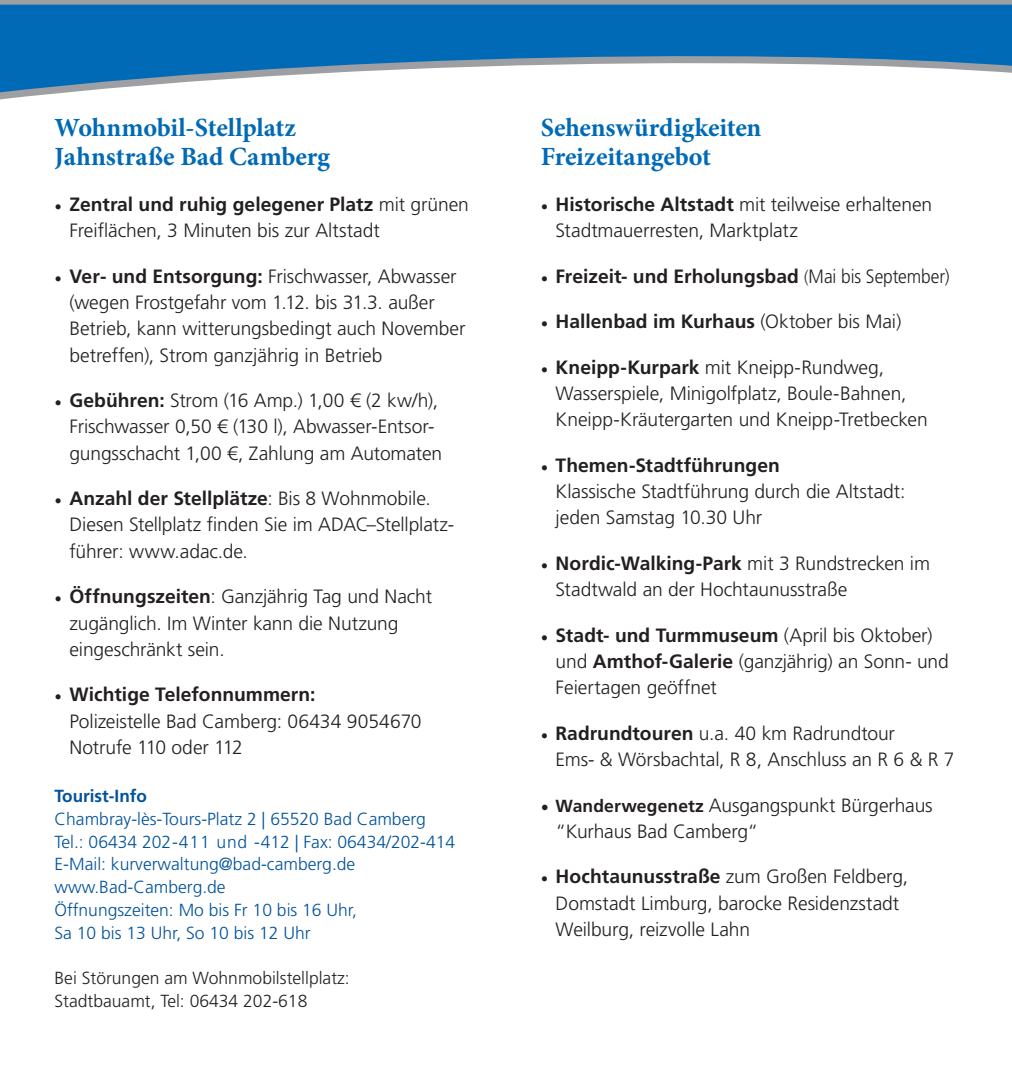
<style>
.page{position:relative;width:1012px;height:1072px;background:#fff}
.page>*{position:absolute;margin:0;border:0;box-sizing:border-box;transform-origin:0 0}
.t1{font:700 26.25px/29.8px "Minion Pro";letter-spacing:-.005em;color:#016ab6}
.t2{font:300 19.25px/26.2px "Frutiger LT";letter-spacing:-.005em;color:#231f20}
.t3{font:700 19.25px "Frutiger LT";color:#231f20}
.t4{font:300 17.5px/22.8px "Frutiger LT";color:#01529a}
.t5{font:300 17.5px/22.8px "Frutiger LT";color:#231f20}
.t6{font:700 17.5px "Frutiger LT";color:#01529a}
.s1{font-family:"Minion Pro";font-weight:400}
.s2{font-weight:700}
.s3{font-weight:300;font-size:17.5px}
.s4{font-weight:300}
.s5{font-family:"Minion Pro";font-weight:400;font-size:21px}
.s6{font-weight:700;font-size:17.5px}
</style>
<div class="page">
<svg style="left:0;top:0;width:1012px;height:100px"></svg>
<h1 class="t1" style="left:55px;top:112px;width:277px">Wohnmobil-Stellplatz<br>Jahnstraße Bad Camberg</h1>
<p class="t2" style="left:69px;top:191px;width:401px;text-indent:-15px"><span class="s1">•</span> <span class="s2">Zentral und ruhig gelegener Platz</span> mit grünen<br>Freiflächen, 3 Minuten bis zur Altstadt</p>
<p class="t2" style="left:69px;top:263px;width:398px;text-indent:-15px"><span class="s1">•</span> <span class="s2">Ver- und Entsorgung:</span> Frischwasser, Abwasser (wegen Frostgefahr vom 1.12. bis 31.3. außer Betrieb, kann witterungsbedingt auch November betreffen), Strom ganzjährig in Betrieb</p>
<p class="t2" style="left:69px;top:387px;width:374px;text-indent:-15px"><span class="s1">•</span> <span class="s2">Gebühren:</span> Strom (16 Amp.) 1,00 € (2 kw/h),<br>Frischwasser 0,50 € (130 l), Abwasser-Entsor&shy;gungsschacht 1,00 €, Zahlung am Automaten</p>
<p class="t2" style="left:69px;top:485px;width:386px;text-indent:-15px"><span class="s1">•</span> <span class="s2">Anzahl der Stellplätze</span>: Bis 8 Wohnmobile.<br>Diesen Stellplatz finden Sie im ADAC–Stellplatz&shy;führer: www.adac.de.</p>
<p class="t2" style="left:69px;top:583px;width:364px;text-indent:-15px"><span class="s1">•</span> <span class="s2">Öffnungszeiten</span>: Ganzjährig Tag und Nacht zugänglich. Im Winter kann die Nutzung eingeschränkt sein.</p>
<p class="t2" style="left:69px;top:681px;width:354px;text-indent:-15px"><span class="s1">•</span> <span class="s2">Wichtige Telefonnummern:<br></span>Polizeistelle Bad Camberg: 06434 9054670<br>Notrufe 110 oder 112</p>
<p class="t6" style="left:55px;top:785px;width:94px">Tourist-Info</p>
<p class="t4" style="left:55px;top:807px;width:402px">Chambray-lès-Tours-Platz 2 | 65520 Bad Camberg Tel.: 06434 202-411 und -412 | Fax: 06434/202-414<br>E-Mail: kurverwaltung@bad-camberg.de www.Bad-Camberg.de<br>Öffnungszeiten: Mo bis Fr 10 bis 16 Uhr,<br>Sa 10 bis 13 Uhr, So 10 bis 12 Uhr</p>
<p class="t5" style="left:55px;top:966px;width:297px">Bei Störungen am Wohnmobilstellplatz:<br>Stadtbauamt, Tel: 06434 202-618</p>
<h1 class="t1" style="left:541px;top:112px;width:222px">Sehenswürdigkeiten<br>Freizeitangebot</h1>
<p class="t2" style="left:556px;top:191px;width:378px;text-indent:-15px"><span class="s1">•</span> <span class="s2">Historische Altstadt</span> mit teilweise erhaltenen<br>Stadtmauerresten, Marktplatz</p>
<p class="t3" style="left:541px;top:265px;width:410px"><span class="s1">•</span> Freizeit- und Erholungsbad <span class="s3">(</span><span class="s4">Mai bis September)</span></p>
<p class="t3" style="left:541px;top:310px;width:362px"><span class="s1">•</span> Hallenbad im Kurhaus <span class="s4">(Oktober bis Mai)</span></p>
<p class="t2" style="left:556px;top:354px;width:374px;text-indent:-15px"><span class="s1">•</span> <span class="s2">Kneipp-Kurpark</span> mit Kneipp-Rundweg,<br>Wasserspiele, Minigolfplatz, Boule-Bahnen,<br>Kneipp-Kräutergarten und Kneipp-Tretbecken</p>
<p class="t2" style="left:556px;top:452px;width:351px;text-indent:-15px"><span class="s1">•</span> <span class="s2">Themen-Stadtführungen<br></span>Klassische Stadtführung durch die Altstadt: jeden Samstag 10.30 Uhr</p>
<p class="t2" style="left:556px;top:550px;width:376px;text-indent:-15px"><span class="s1">•</span> <span class="s2">Nordic-Walking-Park</span> mit 3 Rundstrecken im<br>Stadtwald an der Hochtaunusstraße</p>
<p class="t2" style="left:556px;top:622px;width:395px;text-indent:-15px"><span class="s1">•</span> <span class="s2">Stadt- und Turmmuseum</span> (April bis Oktober) und <span class="s2">Amthof-Galerie</span> (ganzjährig) an Sonn- und<br>Feiertagen geöffnet</p>
<p class="t2" style="left:556px;top:720px;width:401px;text-indent:-15px"><span class="s1">•</span> <span class="s2">Radrundtouren</span> u.a. 40 km Radrundtour<br>Ems- &amp; Wörsbachtal, R 8, Anschluss an R 6 &amp; R 7</p>
<p class="t2" style="left:556px;top:792px;width:379px;text-indent:-15px"><span class="s5">•</span> <span class="s6">Wanderwegenetz</span> Ausgangspunkt Bürgerhaus “Kurhaus Bad Camberg“</p>
<p class="t2" style="left:556px;top:863px;width:354px;text-indent:-15px"><span class="s1">•</span> <span class="s2">Hochtaunusstraße</span> zum Großen Feldberg,<br>Domstadt Limburg, barocke Residenzstadt<br>Weilburg, reizvolle Lahn</p>
</div>
